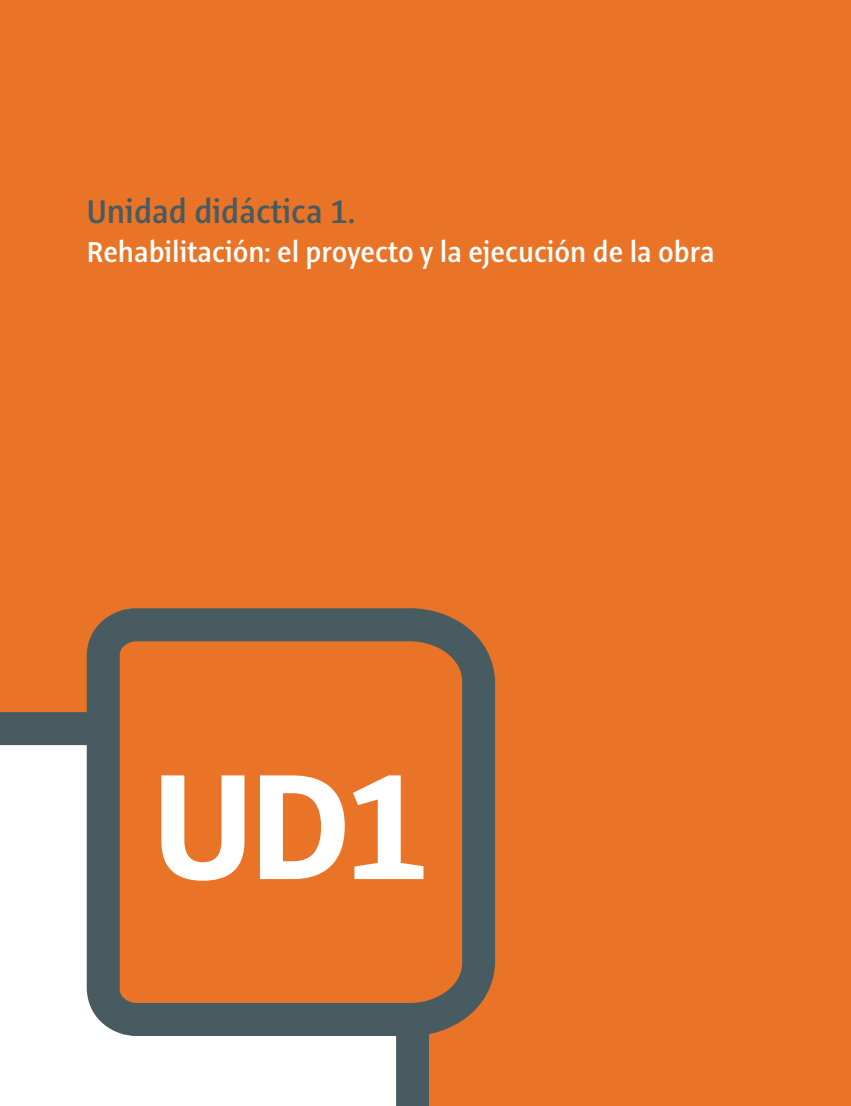
<style>
.page{position:relative;width:851px;height:1106px;background:#fff}
.page>*{position:absolute;margin:0;border:0;box-sizing:border-box;transform-origin:0 0}
.t1{font:700 165px "Alto Pro";color:#fff}
.t2{font:600 36px "Alto Pro Con";color:#485b60}
.t3{font:600 31.5px "Alto Pro Con";color:#fff}
.s1{font-family:"Alto Pro"}
</style>
<div class="page">
<div style="left:0;top:0;width:850px;height:1105px;background:#e97427"></div>
<div style="left:0;top:711px;width:429px;height:394px;background:#485b60"></div>
<div style="left:0;top:745px;width:396px;height:360px;background:#fff"></div>
<svg style="left:87px;top:608px;width:408px;height:428px;background:#545e5d"></svg>
<svg style="left:120px;top:641px;width:342px;height:361px"></svg>
<p class="t2" style="left:87px;top:189px;width:270px">Unidad didáctica 1<span class="s1">.</span></p>
<p class="t3" style="left:87px;top:233px;width:629px">Rehabilitación: el proyecto y la ejecución de la obra</p>
<h1 class="t1" style="left:150px;top:724px;width:282px">UD1</h1>
</div>
